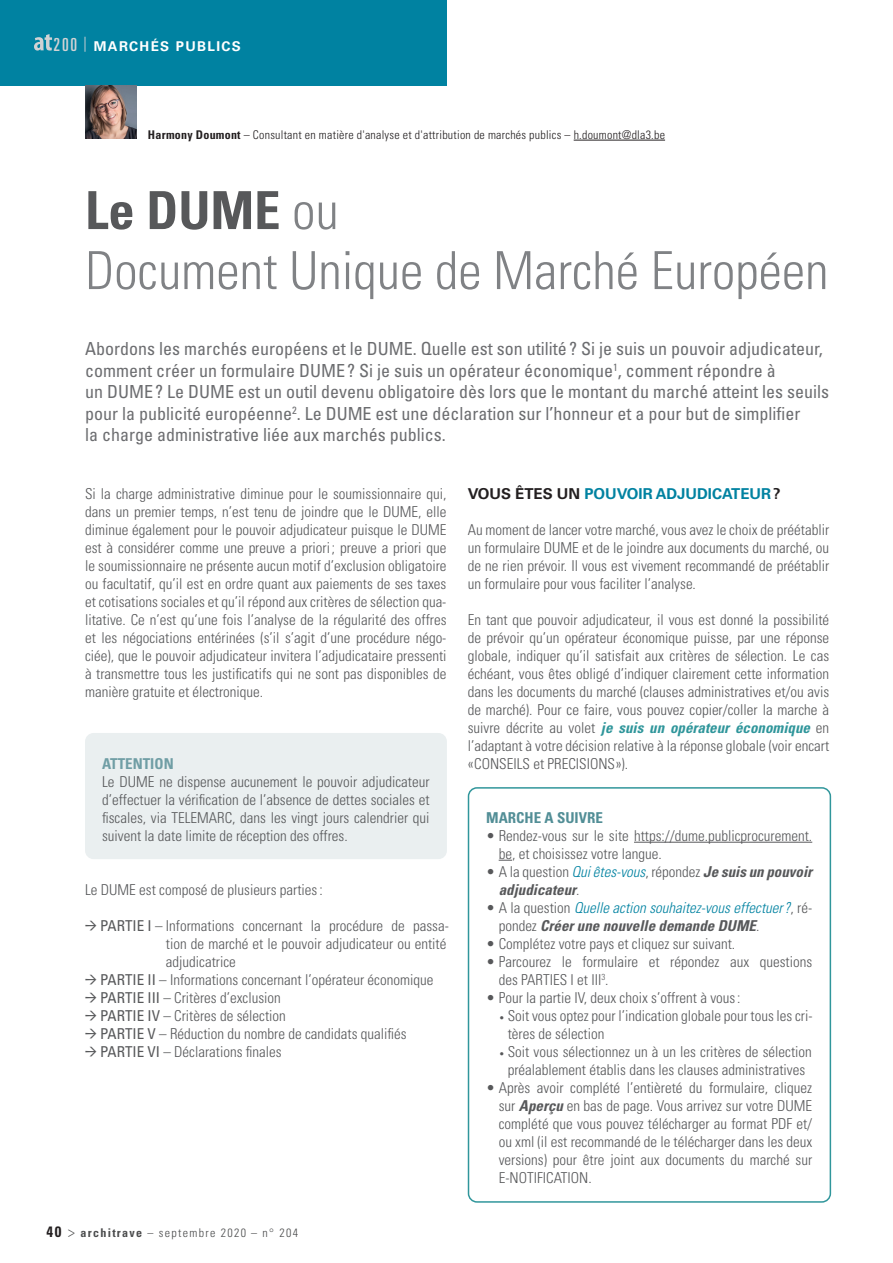
<style>
.page{position:relative;width:893px;height:1263px;background:#fff}
.page>*{position:absolute;margin:0;border:0;box-sizing:border-box;transform-origin:0 0}
.Cah_p_H1-Titre-Gd{font:300 condensed 52.5px/60px "Univers LT Std";color:#808285}
.Text_p_Chapeau{font:condensed 18px/21.6px "Univers LT Std";color:#6c6d70}
.Text_p-Texte_courant{font:300 condensed 15px/18px "Univers LT Std";color:#57585a;text-align:justify}
.Text_p-Texte_courant-2{font:italic 300 condensed 15px/18px "Univers LT Std";color:#0082a1}
.Text_p-Texte_courant-3{font:italic 700 condensed 15px/18px "Univers LT Std";color:#57585a}
.Text_p_H2-Titre{font:700 15px "Univers LT Std";color:#0082a1}
.Text_p-Texte_courant-4{font:700 condensed 15px "Univers LT Std";color:#528e96}
.Text_p-Texte_courant-5{font:700 condensed 15px "Univers LT Std";color:#709ea5}
.t1{font:700 13.5px "Univers LT Std";letter-spacing:.1em;color:#fff}
.Cah-p_Sign-Texte{font:300 condensed 12px "Univers LT Std";letter-spacing:.02em;color:#231f20}
.Pagi_p_Numero{font:300 condensed 12px "Univers LT Std";letter-spacing:.11em;color:#4b4c4d}
.s1{font-weight:400;font-stretch:ultra-condensed;font-size:18px;color:#d1d2d4}
.s2{font-weight:700}
.s3{font-weight:700;color:#57585a}
.s4{font-weight:400}
.s5{font-weight:700;font-size:15px;color:#231f20}
.s6{font-size:15px}
.s7{color:#231f20}
.s8{font-weight:700;font-style:italic;color:#30969b}
.s9{font-weight:300;font-style:normal}
.s10{font-weight:300;color:#0082a1}
.s11{font-style:normal;color:#57585a}
.s12{font-size:9px}
.s13{font-weight:700;font-style:italic}
</style>
<div class="page">
<div style="left:0;top:0;width:446px;height:85px;background:#0082a1"></div>
<svg style="left:34px;top:34px;width:18px;height:17px"></svg>
<img style="left:85px;top:85px;width:51px;height:54px">
<hr style="left:574px;top:140px;width:91px;height:1px;background:#231f20">
<div style="left:85px;top:733px;width:362px;height:126px;background:#eaeff0;border-radius:9px"></div>
<hr style="left:634px;top:842px;width:178px;height:1px;background:#57585a">
<svg style="left:499px;top:860px;width:13px;height:1px"></svg>
<div style="left:468px;top:787px;width:363px;height:416px;border:2px solid #30969b;border-radius:9px"></div>
<p class="t1" style="left:54px;top:38px;width:189px"><span class="s1">200</span> <sup>|</sup> MARCHÉS PUBLICS</p>
<p class="Cah-p_Sign-Texte" style="left:148px;top:128px;width:519px"><span class="s2">Harmony Doumont</span> – Consultant en matière d'analyse et d'attribution de marchés publics – h.doumont@dla3.be</p>
<p class="Cah_p_H1-Titre-Gd" style="left:85px;top:181px;width:745px"><span class="s3">Le DUME</span> ou<br>Document Unique de Marché Européen</p>
<p class="Text_p_Chapeau" style="left:85px;top:338px;width:746px">Abordons les marchés européens et le DUME. Quelle est son utilité? Si je suis un pouvoir adjudicateur, comment créer un formulaire DUME? Si je suis un opérateur économique<sup>1</sup>, comment répondre à<br>un DUME? Le DUME est un outil devenu obligatoire dès lors que le montant du marché atteint les seuils pour la publicité européenne<sup>2</sup>. Le DUME est une déclaration sur l’honneur et a pour but de simplifier<br>la charge administrative liée aux marchés publics.</p>
<p class="Text_p-Texte_courant" style="left:85px;top:485px;width:363px">Si la charge administrative diminue pour le soumissionnaire qui, dans un premier temps, n’est tenu de joindre que le DUME, elle diminue également pour le pouvoir adjudicateur puisque le DUME est à considérer comme une preuve a priori ; preuve a priori que le soumissionnaire ne présente aucun motif d’exclusion obligatoire ou facultatif, qu’il est en ordre quant aux paiements de ses taxes et cotisations sociales et qu’il répond aux critères de sélection qua&shy;litative. Ce n’est qu’une fois l’analyse de la régularité des offres et les négociations entérinées (s’il s’agit d’une procédure négo&shy;ciée), que le pouvoir adjudicateur invitera l’adjudicataire pressenti à transmettre tous les justificatifs qui ne sont pas disponibles de manière gratuite et électronique.</p>
<p class="Text_p-Texte_courant-5" style="left:102px;top:755px;width:73px">ATTENTION</p>
<p class="Text_p-Texte_courant" style="left:102px;top:773px;width:329px">Le DUME ne dispense aucunement le pouvoir adjudicateur d’effectuer la vérification de l’absence de dettes sociales et fiscales, via TELEMARC, dans les vingt jours calendrier qui suivent la date limite de réception des offres.</p>
<p class="Text_p-Texte_courant" style="left:85px;top:881px;width:239px">Le DUME est composé de plusieurs parties:</p>
<p class="Text_p-Texte_courant" style="left:166px;top:917px;width:284px;text-align:left;text-indent:-66px"><span class="s4">PARTIE I</span> – Informations concernant la procédure de passa&shy;tion de marché et le pouvoir adjudicateur ou entité adjudicatrice</p>
<p class="Text_p-Texte_courant" style="left:100px;top:971px;width:335px"><span class="s4">PARTIE II</span> – Informations concernant l’opérateur économique</p>
<p class="Text_p-Texte_courant" style="left:100px;top:989px;width:182px"><span class="s4">PARTIE III</span> – Critères d’exclusion</p>
<p class="Text_p-Texte_courant" style="left:100px;top:1007px;width:187px"><span class="s4">PARTIE IV</span> – Critères de sélection</p>
<p class="Text_p-Texte_courant" style="left:100px;top:1025px;width:308px"><span class="s4">PARTIE V</span> – Réduction du nombre de candidats qualifiés</p>
<p class="Text_p-Texte_courant" style="left:100px;top:1043px;width:183px"><span class="s4">PARTIE VI</span> – Déclarations finales</p>
<p class="Pagi_p_Numero" style="left:47px;top:1226px;width:253px"><span class="s5">40</span> <span class="s6">&gt;</span> <span class="s2">architrave</span> – septembre 2020 – n° 204</p>
<p class="Text_p_H2-Titre" style="left:468px;top:485px;width:314px"><span class="s7">VOUS ÊTES UN</span> POUVOIR ADJUDICATEUR<span class="s7">?</span></p>
<p class="Text_p-Texte_courant" style="left:468px;top:521px;width:363px">Au moment de lancer votre marché, vous avez le choix de préétablir un formulaire DUME et de le joindre aux documents du marché, ou de ne rien prévoir. Il vous est vivement recommandé de préétablir un formulaire pour vous faciliter l’analyse.</p>
<p class="Text_p-Texte_courant" style="left:468px;top:611px;width:363px">En tant que pouvoir adjudicateur, il vous est donné la possibilité de prévoir qu’un opérateur économique puisse, par une réponse globale, indiquer qu’il satisfait aux critères de sélection. Le cas échéant, vous êtes obligé d’indiquer clairement cette information dans les documents du marché (clauses administratives et/ou avis de marché). Pour ce faire, vous pouvez copier/coller la marche à suivre décrite au volet <span class="s8">je suis un opérateur économique</span> en l’adaptant à votre décision relative à la réponse globale (voir encart «CONSEILS et PRECISIONS»).</p>
<p class="Text_p-Texte_courant-4" style="left:486px;top:809px;width:118px">MARCHE A SUIVRE</p>
<p class="Text_p-Texte_courant" style="left:499px;top:827px;width:315px;text-indent:-12px">• Rendez-vous sur le site https://dume.publicprocurement. be, et choisissez votre langue.</p>
<p class="Text_p-Texte_courant-3" style="left:499px;top:863px;width:315px;text-indent:-12px"><span class="s9">• A la question</span> <span class="s10">Qui êtes-vous</span><span class="s9">, répondez</span> Je suis un pouvoir adjudicateur<span class="s9">.</span></p>
<p class="Text_p-Texte_courant-2" style="left:499px;top:899px;width:315px;text-indent:-12px"><span class="s11">• A la question</span> Quelle action souhaitez-vous effectuer?<span class="s11">, ré&shy;pondez</span> <span class="s3">Créer une nouvelle demande DUME</span><span class="s11">.</span></p>
<p class="Text_p-Texte_courant" style="left:486px;top:935px;width:250px">• Complétez votre pays et cliquez sur suivant.</p>
<p class="Text_p-Texte_courant" style="left:499px;top:953px;width:315px;text-indent:-12px">• Parcourez le formulaire et répondez aux questions des PARTIES I et III<sup>3</sup>.</p>
<p class="Text_p-Texte_courant" style="left:486px;top:989px;width:256px">• Pour la partie IV, deux choix s’offrent à vous:</p>
<p class="Text_p-Texte_courant" style="left:508px;top:1007px;width:306px;text-indent:-9px"><span class="s12">•</span> Soit vous optez pour l’indication globale pour tous les cri&shy;tères de sélection</p>
<p class="Text_p-Texte_courant" style="left:499px;top:1043px;width:314px;text-align:center"><span class="s12">•</span> Soit vous sélectionnez un à un les critères de sélection préalablement établis dans les clauses administratives</p>
<p class="Text_p-Texte_courant" style="left:499px;top:1079px;width:315px;text-indent:-12px">• Après avoir complété l’entièreté du formulaire, cliquez sur <span class="s13">Aperçu</span> en bas de page. Vous arrivez sur votre DUME complété que vous pouvez télécharger au format PDF et/ ou xml (il est recommandé de le télécharger dans les deux versions) pour être joint aux documents du marché sur E-NOTIFICATION.</p>
</div>
